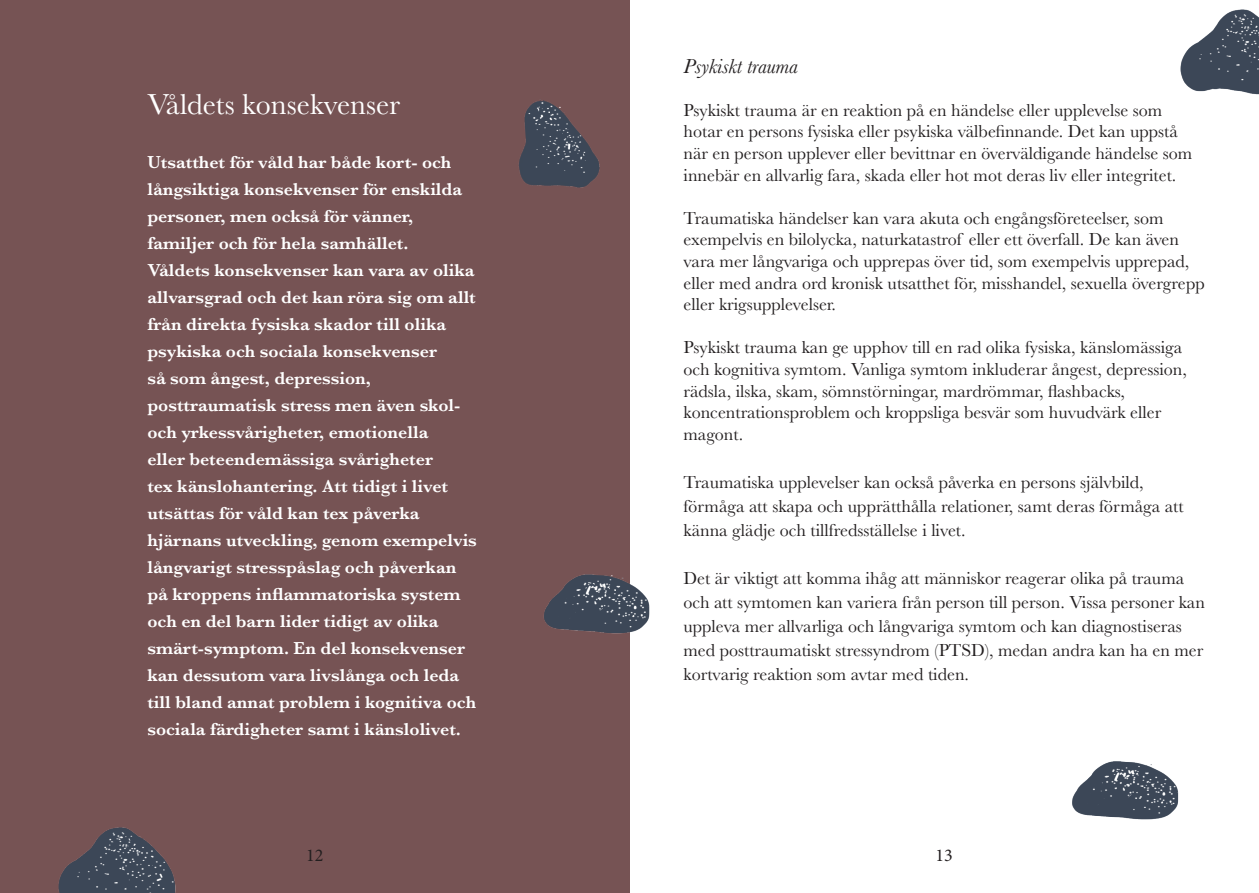
<style>
.page{position:relative;width:1259px;height:893px;background:#fff}
.page>*{position:absolute;margin:0;border:0;box-sizing:border-box;transform-origin:0 0}
.t1{font:30px "Baskerville";color:#fff}
.t2{font:italic 21px "Baskerville";color:#231f20}
.t3{font:18px/21.6px "Baskerville";color:#231f20}
.t4{font:600 18px/27px "Baskerville";color:#fff}
.t5{font:18px "Minion Pro";color:#231f20}
</style>
<div class="page">
<div style="left:0;top:0;width:629px;height:893px;background:#765354"></div>
<img style="left:58px;top:827px;width:118px;height:66px">
<img style="left:1180px;top:9px;width:79px;height:86px">
<img style="left:519px;top:99px;width:81px;height:89px">
<img style="left:544px;top:549px;width:106px;height:104px">
<img style="left:1072px;top:761px;width:107px;height:59px">
<p class="t1" style="left:147px;top:85px;width:254px">Våldets konsekvenser</p>
<p class="t4" style="left:147px;top:148px;width:331px">Utsatthet för våld har både kort- och långsiktiga konsekvenser för enskilda personer, men också för vänner, familjer och för hela samhället.<br>Våldets konsekvenser kan vara av olika allvarsgrad och det kan röra sig om allt från direkta fysiska skador till olika psykiska och sociala konsekvenser<br>så som ångest, depression, posttraumatisk stress men även skol&shy;och yrkessvårigheter, emotionella<br>eller beteendemässiga svårigheter<br>tex känslohantering. Att tidigt i livet utsättas för våld kan tex påverka hjärnans utveckling, genom exempelvis långvarigt stresspåslag och påverkan på kroppens inflammatoriska system och en del barn lider tidigt av olika smärt-symptom. En del konsekvenser kan dessutom vara livslånga och leda till bland annat problem i kognitiva och sociala färdigheter samt i känslolivet.</p>
<p class="t2" style="left:683px;top:52px;width:116px">Psykiskt trauma</p>
<p class="t3" style="left:683px;top:99px;width:510px">Psykiskt trauma är en reaktion på en händelse eller upplevelse som hotar en persons fysiska eller psykiska välbefinnande. Det kan uppstå när en person upplever eller bevittnar en överväldigande händelse som innebär en allvarlig fara, skada eller hot mot deras liv eller integritet.</p>
<p class="t3" style="left:683px;top:207px;width:523px">Traumatiska händelser kan vara akuta och engångsföreteelser, som exempelvis en bilolycka, naturkatastrof eller ett överfall. De kan även vara mer långvariga och upprepas över tid, som exempelvis upprepad, eller med andra ord kronisk utsatthet för, misshandel, sexuella övergrepp eller krigsupplevelser.</p>
<p class="t3" style="left:683px;top:337px;width:505px">Psykiskt trauma kan ge upphov till en rad olika fysiska, känslomässiga och kognitiva symtom. Vanliga symtom inkluderar ångest, depression, rädsla, ilska, skam, sömnstörningar, mardrömmar, flashbacks, koncentrationsproblem och kroppsliga besvär som huvudvärk eller magont.</p>
<p class="t3" style="left:683px;top:470px;width:501px;line-height:24px">Traumatiska upplevelser kan också påverka en persons självbild, förmåga att skapa och upprätthålla relationer, samt deras förmåga att känna glädje och tillfredsställelse i livet.</p>
<p class="t3" style="left:683px;top:566px;width:523px;line-height:24px">Det är viktigt att komma ihåg att människor reagerar olika på trauma och att symtomen kan variera från person till person. Vissa personer kan uppleva mer allvarliga och långvariga symtom och kan diagnostiseras med posttraumatiskt stressyndrom (PTSD), medan andra kan ha en mer kortvarig reaktion som avtar med tiden.</p>
<p class="t5" style="left:306px;top:843px;width:19px">12</p>
<p class="t5" style="left:935px;top:843px;width:19px">13</p>
</div>
